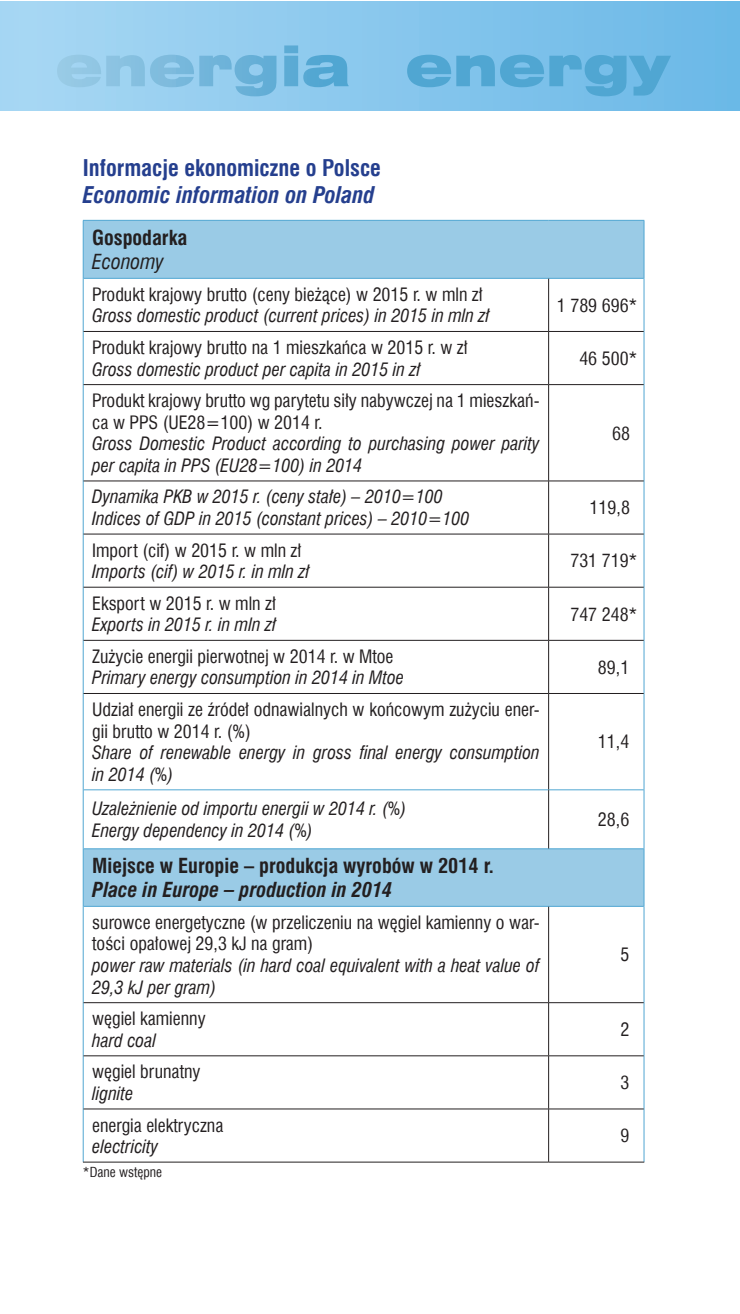
<style>
.page{position:relative;width:740px;height:1314px;background:#fff}
.page>*{position:absolute;margin:0;border:0;box-sizing:border-box;transform-origin:0 0}
.tyt_dzialow{font:700 22.5px "Swis 721 Cn EU";color:#253f8e}
.tyt_dzialow-2{font:italic 700 22.5px "Swis 721 Cn EU";color:#253f8e}
.tyt{font:700 20.25px "Swis 721 Cn EU";color:#231f20}
.tyt-2{font:italic 700 20.25px "Swis 721 Cn EU";color:#231f20}
.tyt-3{font:italic 20.25px "Swis 721 Cn EU";color:#231f20}
.tyt-4{font:italic 18px/21.6px "Swis 721 Cn EU";color:#231f20}
.tyt-5{font:18px/21.6px "Swis 721 Cn EU";color:#231f20}
.tyt-6{font:13.5px "Swis 721 Cn EU";color:#231f20}
</style>
<div class="page">
<div style="left:0;top:1px;width:740px;height:110px;background:linear-gradient(to right,#a9d8f4,#69b7e6)"></div>
<svg style="left:57px;top:45px;width:569px;height:51px;background:#7cbee4"></svg>
<svg style="left:84px;top:221px;width:560px;height:685px"></svg>
<hr style="left:83px;top:220px;width:466px;height:1px;background:#50a6d2">
<hr style="left:83px;top:221px;width:1px;height:57px;background:#50a6d2">
<hr style="left:549px;top:220px;width:95px;height:1px;background:#50a6d2">
<hr style="left:644px;top:221px;width:1px;height:57px;background:#50a6d2">
<hr style="left:83px;top:278px;width:1px;height:53px;background:#50a6d2">
<hr style="left:644px;top:278px;width:1px;height:53px;background:#50a6d2">
<hr style="left:83px;top:331px;width:1px;height:54px;background:#50a6d2">
<hr style="left:644px;top:331px;width:1px;height:54px;background:#50a6d2">
<hr style="left:83px;top:385px;width:1px;height:96px;background:#50a6d2">
<hr style="left:644px;top:385px;width:1px;height:96px;background:#50a6d2">
<hr style="left:83px;top:481px;width:1px;height:53px;background:#50a6d2">
<hr style="left:644px;top:481px;width:1px;height:53px;background:#50a6d2">
<hr style="left:83px;top:534px;width:1px;height:53px;background:#50a6d2">
<hr style="left:644px;top:534px;width:1px;height:53px;background:#50a6d2">
<hr style="left:83px;top:587px;width:1px;height:53px;background:#50a6d2">
<hr style="left:644px;top:587px;width:1px;height:53px;background:#50a6d2">
<hr style="left:83px;top:640px;width:1px;height:53px;background:#50a6d2">
<hr style="left:644px;top:640px;width:1px;height:53px;background:#50a6d2">
<hr style="left:83px;top:693px;width:1px;height:97px;background:#50a6d2">
<hr style="left:644px;top:693px;width:1px;height:97px;background:#50a6d2">
<hr style="left:83px;top:790px;width:1px;height:59px;background:#50a6d2">
<hr style="left:644px;top:790px;width:1px;height:59px;background:#50a6d2">
<hr style="left:83px;top:849px;width:1px;height:57px;background:#50a6d2">
<hr style="left:644px;top:849px;width:1px;height:57px;background:#50a6d2">
<hr style="left:83px;top:906px;width:1px;height:97px;background:#50a6d2">
<hr style="left:644px;top:906px;width:1px;height:97px;background:#50a6d2">
<hr style="left:83px;top:1003px;width:1px;height:53px;background:#50a6d2">
<hr style="left:644px;top:1003px;width:1px;height:53px;background:#50a6d2">
<hr style="left:83px;top:1056px;width:1px;height:53px;background:#50a6d2">
<hr style="left:644px;top:1056px;width:1px;height:53px;background:#50a6d2">
<hr style="left:83px;top:1109px;width:1px;height:53px;background:#50a6d2">
<hr style="left:644px;top:1109px;width:1px;height:53px;background:#50a6d2">
<hr style="left:83px;top:278px;width:466px;height:1px;background:#50a6d2">
<hr style="left:549px;top:278px;width:95px;height:1px;background:#50a6d2">
<hr style="left:83px;top:789px;width:466px;height:1px;background:#50a6d2">
<hr style="left:549px;top:789px;width:95px;height:1px;background:#50a6d2">
<hr style="left:83px;top:848px;width:466px;height:1px;background:#50a6d2">
<hr style="left:549px;top:848px;width:95px;height:1px;background:#50a6d2">
<hr style="left:83px;top:906px;width:466px;height:1px;background:#50a6d2">
<hr style="left:549px;top:906px;width:95px;height:1px;background:#50a6d2">
<hr style="left:548px;top:279px;width:1px;height:52px;background:#231f20">
<hr style="left:83px;top:331px;width:466px;height:1px;background:#231f20">
<hr style="left:549px;top:331px;width:95px;height:1px;background:#231f20">
<hr style="left:548px;top:332px;width:1px;height:52px;background:#231f20">
<hr style="left:83px;top:384px;width:466px;height:1px;background:#231f20">
<hr style="left:549px;top:384px;width:95px;height:1px;background:#231f20">
<hr style="left:548px;top:385px;width:1px;height:96px;background:#231f20">
<hr style="left:83px;top:481px;width:466px;height:1px;background:#231f20">
<hr style="left:549px;top:481px;width:95px;height:1px;background:#231f20">
<hr style="left:548px;top:481px;width:1px;height:53px;background:#231f20">
<hr style="left:83px;top:534px;width:466px;height:1px;background:#231f20">
<hr style="left:549px;top:534px;width:95px;height:1px;background:#231f20">
<hr style="left:548px;top:534px;width:1px;height:53px;background:#231f20">
<hr style="left:83px;top:587px;width:466px;height:1px;background:#231f20">
<hr style="left:549px;top:587px;width:95px;height:1px;background:#231f20">
<hr style="left:548px;top:587px;width:1px;height:53px;background:#231f20">
<hr style="left:83px;top:640px;width:466px;height:1px;background:#231f20">
<hr style="left:549px;top:640px;width:95px;height:1px;background:#231f20">
<hr style="left:548px;top:641px;width:1px;height:52px;background:#231f20">
<hr style="left:83px;top:693px;width:466px;height:1px;background:#231f20">
<hr style="left:549px;top:693px;width:95px;height:1px;background:#231f20">
<hr style="left:548px;top:694px;width:1px;height:95px;background:#231f20">
<hr style="left:548px;top:790px;width:1px;height:58px;background:#231f20">
<hr style="left:548px;top:907px;width:1px;height:95px;background:#231f20">
<hr style="left:83px;top:1002px;width:466px;height:1px;background:#231f20">
<hr style="left:549px;top:1002px;width:95px;height:1px;background:#231f20">
<hr style="left:548px;top:1003px;width:1px;height:52px;background:#231f20">
<hr style="left:83px;top:1055px;width:466px;height:1px;background:#231f20">
<hr style="left:549px;top:1055px;width:95px;height:1px;background:#231f20">
<hr style="left:548px;top:1056px;width:1px;height:53px;background:#231f20">
<hr style="left:83px;top:1108px;width:466px;height:1px;background:#231f20">
<hr style="left:549px;top:1108px;width:95px;height:1px;background:#231f20">
<hr style="left:548px;top:1109px;width:1px;height:53px;background:#231f20">
<hr style="left:83px;top:1162px;width:466px;height:1px;background:#231f20">
<hr style="left:549px;top:1162px;width:95px;height:1px;background:#231f20">
<p class="tyt_dzialow" style="left:83px;top:155px;width:300px">Informacje ekonomiczne o Polsce</p>
<p class="tyt_dzialow-2" style="left:83px;top:181px;width:293px">Economic information on Poland</p>
<p class="tyt" style="left:92px;top:225px;width:97px">Gospodarka</p>
<p class="tyt-3" style="left:92px;top:250px;width:73px">Economy</p>
<p class="tyt-5" style="left:92px;top:283px;width:392px">Produkt krajowy brutto (ceny bieżące) w 2015 r. w mln zł</p>
<p class="tyt-4" style="left:92px;top:306px;width:399px">Gross domestic product (current prices) in 2015 in mln zł</p>
<p class="tyt-5" style="left:92px;top:337px;width:377px">Produkt krajowy brutto na 1 mieszkańca w 2015 r. w zł</p>
<p class="tyt-4" style="left:92px;top:359px;width:330px">Gross domestic product per capita in 2015 in zł</p>
<p class="tyt-5" style="left:92px;top:390px;width:449px">Produkt krajowy brutto wg parytetu siły nabywczej na 1 mieszkań&shy;ca w PPS (UE28=100) w 2014 r.</p>
<p class="tyt-4" style="left:92px;top:434px;width:449px">Gross Domestic Product according to purchasing power parity per capita in PPS (EU28=100) in 2014</p>
<p class="tyt-4" style="left:92px;top:487px;width:352px">Dynamika PKB w 2015 r. (ceny stałe) – 2010=100</p>
<p class="tyt-4" style="left:92px;top:508px;width:379px">Indices of GDP in 2015 (constant prices) – 2010=100</p>
<p class="tyt-5" style="left:92px;top:539px;width:211px">Import (cif) w 2015 r. w mln zł</p>
<p class="tyt-4" style="left:92px;top:562px;width:219px">Imports (cif) w 2015 r. in mln zł</p>
<p class="tyt-5" style="left:92px;top:592px;width:185px">Eksport w 2015 r. w mln zł</p>
<p class="tyt-4" style="left:92px;top:615px;width:185px">Exports in 2015 r. in mln zł</p>
<p class="tyt-5" style="left:92px;top:645px;width:303px">Zużycie energii pierwotnej w 2014 r. w Mtoe</p>
<p class="tyt-4" style="left:92px;top:668px;width:313px">Primary energy consumption in 2014 in Mtoe</p>
<p class="tyt-5" style="left:92px;top:699px;width:449px">Udział energii ze źródeł odnawialnych w końcowym zużyciu ener&shy;gii brutto w 2014 r. (%)</p>
<p class="tyt-4" style="left:92px;top:743px;width:449px">Share of renewable energy in gross final energy consumption in 2014 (%)</p>
<p class="tyt-4" style="left:92px;top:799px;width:316px">Uzależnienie od importu energii w 2014 r. (%)</p>
<p class="tyt-4" style="left:92px;top:820px;width:222px">Energy dependency in 2014 (%)</p>
<p class="tyt" style="left:92px;top:853px;width:403px">Miejsce w Europie – produkcja wyrobów w 2014 r.</p>
<p class="tyt-2" style="left:92px;top:878px;width:302px">Place in Europe – production in 2014</p>
<p class="tyt-5" style="left:92px;top:911px;width:449px">surowce energetyczne (w przeliczeniu na węgiel kamienny o war&shy;tości opałowej 29,3 kJ na gram)</p>
<p class="tyt-4" style="left:92px;top:955px;width:449px">power raw materials (in hard coal equivalent with a heat value of<br>29,3 kJ per gram)</p>
<p class="tyt-5" style="left:92px;top:1008px;width:115px">węgiel kamienny</p>
<p class="tyt-4" style="left:92px;top:1030px;width:65px">hard coal</p>
<p class="tyt-5" style="left:92px;top:1061px;width:110px">węgiel brunatny</p>
<p class="tyt-4" style="left:92px;top:1083px;width:43px">lignite</p>
<p class="tyt-5" style="left:92px;top:1114px;width:133px">energia elektryczna</p>
<p class="tyt-4" style="left:92px;top:1136px;width:68px">electricity</p>
<p class="tyt-6" style="left:83px;top:1163px;width:81px">*Dane wstępne</p>
<p class="tyt-5" style="left:557px;top:294px;width:82px">1 789 696*</p>
<p class="tyt-5" style="left:579px;top:347px;width:60px">46 500*</p>
<p class="tyt-5" style="left:612px;top:422px;width:19px">68</p>
<p class="tyt-5" style="left:590px;top:497px;width:42px">119,8</p>
<p class="tyt-5" style="left:570px;top:550px;width:69px">731 719*</p>
<p class="tyt-5" style="left:570px;top:603px;width:69px">747 248*</p>
<p class="tyt-5" style="left:598px;top:656px;width:33px">89,1</p>
<p class="tyt-5" style="left:598px;top:731px;width:33px">11,4</p>
<p class="tyt-5" style="left:598px;top:809px;width:33px">28,6</p>
<p class="tyt-5" style="left:620px;top:944px;width:10px">5</p>
<p class="tyt-5" style="left:620px;top:1018px;width:10px">2</p>
<p class="tyt-5" style="left:620px;top:1072px;width:10px">3</p>
<p class="tyt-5" style="left:620px;top:1125px;width:10px">9</p>
</div>
